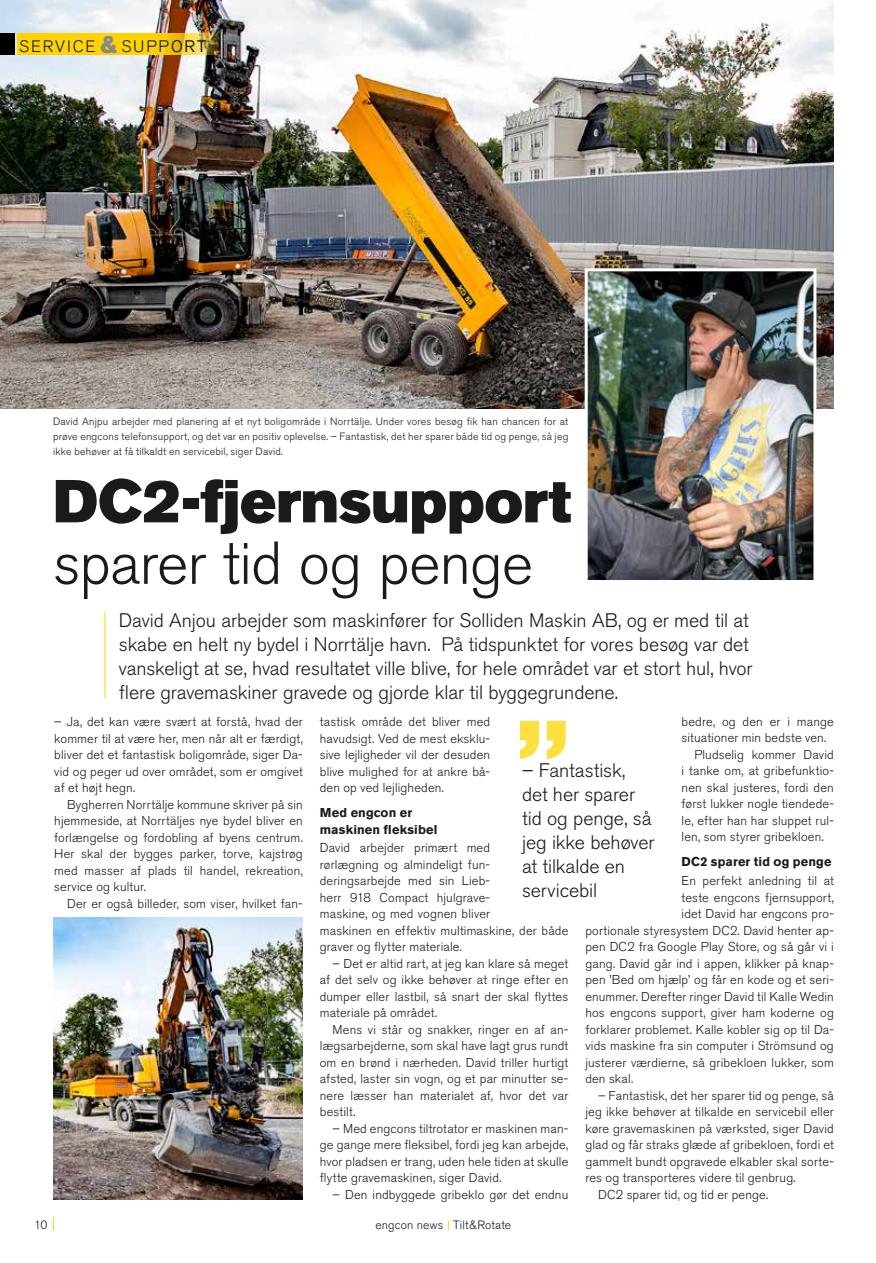
<style>
.page{position:relative;width:876px;height:1263px;background:#fff}
.page>*{position:absolute;margin:0;border:0;box-sizing:border-box;transform-origin:0 0}
.t1{font:60px "Akzidenz Grotesk BE Super";letter-spacing:-.005em;color:#1a1a18}
.t2{font:300 60px "Akzidenz Grotesk BE";letter-spacing:-.01em;color:#1a1a18}
.t3{font:300 19.5px/24px "Akzidenz Grotesk BE";letter-spacing:-.005em;color:#1a1a18}
.t4{font:300 16.5px "Akzidenz Grotesk BE";letter-spacing:.115em;color:#1a1a18}
.t5{font:300 12.75px/16.5px "Akzidenz Grotesk BE";letter-spacing:.01em;color:#1a1a18;text-align:justify}
.t6{font:700 12.75px/16.5px "Akzidenz Grotesk BE";letter-spacing:.015em;color:#1a1a18}
.t7{font:300 12px "Akzidenz Grotesk BE";letter-spacing:.015em;color:#1a1a18}
.t8{font:300 10.5px/15px "Akzidenz Grotesk BE";letter-spacing:.02em;color:#1a1a18;text-align:justify}
.s1{font-family:"Akzidenz Grotesk BE Super";font-weight:400;font-size:24px;color:#878786}
</style>
<div class="page">
<svg style="left:53px;top:1217px;width:1px;height:13px"></svg>
<img style="left:0;top:0;width:833px;height:408px">
<img style="left:53px;top:918px;width:250px;height:281px">
<img style="left:589px;top:272px;width:223px;height:307px">
<div style="left:585px;top:268px;width:231px;height:315px;border:3px solid #fff"></div>
<hr style="left:105px;top:612px;width:1px;height:86px;background:#ffd300">
<div style="left:0;top:34px;width:15px;height:21px;background:#000"></div>
<svg style="left:17px;top:34px;width:202px;height:21px;fill:#ffd300"></svg>
<svg style="left:520px;top:721px;width:46px;height:38px"></svg>
<p class="t4" style="left:19px;top:37px;width:188px">SERVICE <span class="s1">&amp;</span> SUPPORT</p>
<p class="t8" style="left:53px;top:414px;width:517px">David Anjpu arbejder med planering af et nyt boligområde i Norrtälje. Under vores besøg fik han chancen for at prøve engcons telefonsupport, og det var en positiv oplevelse. – Fantastisk, det her sparer både tid og penge, så jeg ikke behøver at få tilkaldt en servicebil, siger David.</p>
<h1 class="t1" style="left:53px;top:466px;width:519px">DC2-fjernsupport</h1>
<h1 class="t2" style="left:53px;top:529px;width:481px">sparer tid og penge</h1>
<p class="t3" style="left:119px;top:608px;width:635px">David Anjou arbejder som maskinfører for Solliden Maskin AB, og er med til at skabe en helt ny bydel i Norrtälje havn. På tidspunktet for vores besøg var det vanskeligt at se, hvad resultatet ville blive, for hele området var et stort hul, hvor flere gravemaskiner gravede og gjorde klar til byggegrundene.</p>
<p class="t5" style="left:54px;top:714px;width:250px">– Ja, det kan være svært at forstå, hvad der kommer til at være her, men når alt er færdigt, bliver det et fantastisk boligområde, siger Da&shy;vid og peger ud over området, som er omgivet af et højt hegn.</p>
<p class="t5" style="left:54px;top:796px;width:250px;text-indent:13px">Bygherren Norrtälje kommune skriver på sin hjemmeside, at Norrtäljes nye bydel bliver en forlængelse og fordobling af byens centrum.<br>Her skal der bygges parker, torve, kajstrøg med masser af plads til handel, rekreation, service og kultur.</p>
<p class="t5" style="left:67px;top:895px;width:237px">Der er også billeder, som viser, hvilket fan-</p>
<p class="t5" style="left:320px;top:714px;width:172px">tastisk område det bliver med havudsigt. Ved de mest eksklu&shy;sive lejligheder vil der desuden blive mulighed for at ankre bå&shy;den op ved lejligheden.</p>
<p class="t6" style="left:320px;top:804px;width:119px">Med engcon er maskinen fleksibel</p>
<p class="t5" style="left:320px;top:840px;width:250px;text-align:left">David arbejder primært med<br>rørlægning og almindeligt fun&shy;deringsarbejde med sin Lieb-<br>herr 918 Compact hjulgrave-<br>maskine, og med vognen bliver<br>maskinen en effektiv multimaskine, der både graver og flytter materiale.</p>
<p class="t5" style="left:320px;top:955px;width:250px;text-indent:13px">– Det er altid rart, at jeg kan klare så meget af det selv og ikke behøver at ringe efter en dumper eller lastbil, så snart der skal flyttes materiale på området.</p>
<p class="t5" style="left:320px;top:1021px;width:250px;text-indent:13px">Mens vi står og snakker, ringer en af an&shy;lægsarbejderne, som skal have lagt grus rundt om en brønd i nærheden. David triller hurtigt afsted, laster sin vogn, og et par minutter se&shy;nere læsser han materialet af, hvor det var bestilt.</p>
<p class="t5" style="left:320px;top:1120px;width:250px;text-indent:13px">– Med engcons tiltrotator er maskinen man&shy;ge gange mere fleksibel, fordi jeg kan arbejde, hvor pladsen er trang, uden hele tiden at skulle flytte gravemaskinen, siger David.</p>
<p class="t5" style="left:333px;top:1186px;width:237px">– Den indbyggede gribeklo gør det endnu</p>
<p class="t5" style="left:682px;top:713px;width:154px">bedre, og den er i mange</p>
<p class="t5" style="left:682px;top:730px;width:146px">situationer min bedste ven.</p>
<p class="t5" style="left:694px;top:746px;width:141px">Pludselig kommer David</p>
<p class="t5" style="left:682px;top:763px;width:154px">i tanke om, at gribefunktio-</p>
<p class="t5" style="left:682px;top:779px;width:154px">nen skal justeres, fordi den</p>
<p class="t5" style="left:682px;top:796px;width:154px">først lukker nogle tiendede-</p>
<p class="t5" style="left:682px;top:812px;width:154px">le, efter han har sluppet rul-</p>
<p class="t5" style="left:682px;top:829px;width:144px">len, som styrer gribekloen.</p>
<p class="t6" style="left:682px;top:854px;width:151px">DC2 sparer tid og penge</p>
<p class="t5" style="left:682px;top:873px;width:154px">En perfekt anledning til at</p>
<p class="t5" style="left:682px;top:889px;width:154px">teste engcons fjernsupport,</p>
<p class="t5" style="left:682px;top:906px;width:154px">idet David har engcons pro-</p>
<p class="t5" style="left:585px;top:922px;width:250px">portionale styresystem DC2. David henter ap-</p>
<p class="t5" style="left:585px;top:939px;width:250px">pen DC2 fra Google Play Store, og så går vi i</p>
<p class="t5" style="left:585px;top:955px;width:250px">gang. David går ind i appen, klikker på knap-</p>
<p class="t5" style="left:585px;top:972px;width:250px">pen ’Bed om hjælp’ og får en kode og et seri-</p>
<p class="t5" style="left:585px;top:988px;width:250px">enummer. Derefter ringer David til Kalle Wedin</p>
<p class="t5" style="left:585px;top:1005px;width:250px">hos engcons support, giver ham koderne og</p>
<p class="t5" style="left:585px;top:1021px;width:250px">forklarer problemet. Kalle kobler sig op til Da-</p>
<p class="t5" style="left:585px;top:1038px;width:250px">vids maskine fra sin computer i Strömsund og</p>
<p class="t5" style="left:585px;top:1054px;width:250px">justerer værdierne, så gribekloen lukker, som</p>
<p class="t5" style="left:585px;top:1071px;width:49px">den skal.</p>
<p class="t5" style="left:598px;top:1087px;width:237px">– Fantastisk, det her sparer tid og penge, så</p>
<p class="t5" style="left:585px;top:1104px;width:250px">jeg ikke behøver at tilkalde en servicebil eller</p>
<p class="t5" style="left:585px;top:1120px;width:250px">køre gravemaskinen på værksted, siger David</p>
<p class="t5" style="left:585px;top:1137px;width:250px">glad og får straks glæde af gribekloen, fordi et</p>
<p class="t5" style="left:585px;top:1153px;width:250px">gammelt bundt opgravede elkabler skal sorte-</p>
<p class="t5" style="left:585px;top:1170px;width:212px">res og transporteres videre til genbrug.</p>
<p class="t5" style="left:598px;top:1186px;width:172px">DC2 sparer tid, og tid er penge.</p>
<h2 class="t3" style="left:522px;top:759px;width:134px">– Fantastisk, det her sparer tid og penge, så jeg ikke behøver at tilkalde en servicebil</h2>
<p class="t7" style="left:34px;top:1218px;width:15px">10</p>
<p class="t7" style="left:375px;top:1218px;width:137px">engcon news Tilt&amp;Rotate</p>
</div>
